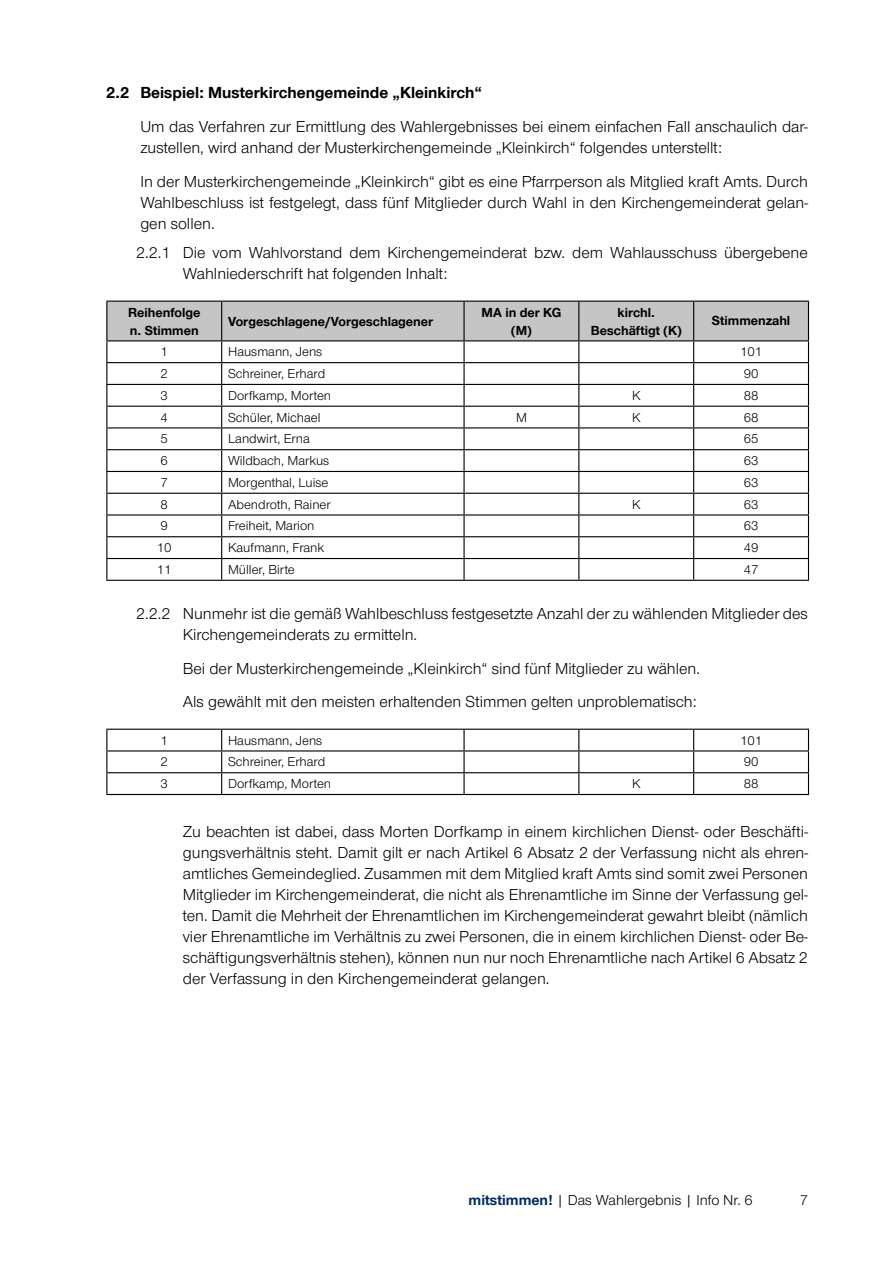
<style>
.page{position:relative;width:893px;height:1263px;background:#fff}
.page>*{position:absolute;margin:0;border:0;box-sizing:border-box;transform-origin:0 0}
.t1{font:16.5px/21px "Nordelbica";color:#000}
.t2{font:700 16.5px "Nordelbica";color:#000}
.t3{font:15px "Nordelbica";color:#000}
.t4{font:13.5px "Nordelbica";color:#000}
.t5{font:700 13.5px/18px "Nordelbica";color:#000;text-align:center}
.s1{font-weight:700;color:#002b5a}
</style>
<div class="page">
<hr style="left:106px;top:580px;width:116px;height:1px;background:#000">
<hr style="left:222px;top:580px;width:242px;height:1px;background:#000">
<hr style="left:464px;top:580px;width:115px;height:1px;background:#000">
<hr style="left:579px;top:580px;width:115px;height:1px;background:#000">
<hr style="left:694px;top:580px;width:115px;height:1px;background:#000">
<svg style="left:106px;top:302px;width:703px;height:278px"></svg>
<hr style="left:579px;top:384px;width:115px;height:1px;background:#000">
<hr style="left:106px;top:301px;width:116px;height:1px;background:#000">
<hr style="left:106px;top:302px;width:1px;height:38px;background:#000">
<hr style="left:222px;top:301px;width:242px;height:1px;background:#000">
<hr style="left:464px;top:301px;width:115px;height:1px;background:#000">
<hr style="left:579px;top:301px;width:115px;height:1px;background:#000">
<hr style="left:694px;top:301px;width:115px;height:1px;background:#000">
<hr style="left:808px;top:302px;width:1px;height:38px;background:#000">
<hr style="left:106px;top:340px;width:116px;height:1px;background:#000">
<hr style="left:222px;top:340px;width:242px;height:1px;background:#000">
<hr style="left:464px;top:340px;width:115px;height:1px;background:#000">
<hr style="left:579px;top:340px;width:115px;height:1px;background:#000">
<hr style="left:694px;top:340px;width:115px;height:1px;background:#000">
<svg style="left:107px;top:730px;width:701px;height:64px"></svg>
<hr style="left:106px;top:729px;width:116px;height:1px;background:#000">
<hr style="left:222px;top:729px;width:242px;height:1px;background:#000">
<hr style="left:464px;top:729px;width:115px;height:1px;background:#000">
<hr style="left:463px;top:730px;width:2px;height:20px;background:#000">
<hr style="left:579px;top:729px;width:115px;height:1px;background:#000">
<hr style="left:694px;top:729px;width:115px;height:1px;background:#000">
<hr style="left:106px;top:750px;width:116px;height:1px;background:#000">
<hr style="left:222px;top:750px;width:242px;height:1px;background:#000">
<hr style="left:464px;top:750px;width:115px;height:1px;background:#000">
<hr style="left:463px;top:751px;width:2px;height:21px;background:#000">
<hr style="left:579px;top:750px;width:115px;height:1px;background:#000">
<hr style="left:694px;top:750px;width:115px;height:1px;background:#000">
<hr style="left:106px;top:772px;width:116px;height:1px;background:#000">
<hr style="left:222px;top:772px;width:242px;height:1px;background:#000">
<svg style="left:221px;top:730px;width:1px;height:64px"></svg>
<hr style="left:464px;top:772px;width:115px;height:1px;background:#000">
<hr style="left:463px;top:773px;width:2px;height:21px;background:#000">
<hr style="left:579px;top:772px;width:115px;height:1px;background:#000">
<svg style="left:578px;top:730px;width:1px;height:64px"></svg>
<hr style="left:694px;top:772px;width:115px;height:1px;background:#000">
<svg style="left:693px;top:730px;width:1px;height:64px"></svg>
<svg style="left:106px;top:730px;width:1px;height:64px"></svg>
<svg style="left:808px;top:730px;width:1px;height:64px"></svg>
<hr style="left:106px;top:794px;width:116px;height:1px;background:#000">
<hr style="left:222px;top:794px;width:242px;height:1px;background:#000">
<hr style="left:464px;top:794px;width:115px;height:1px;background:#000">
<hr style="left:579px;top:794px;width:115px;height:1px;background:#000">
<hr style="left:694px;top:794px;width:115px;height:1px;background:#000">
<p class="t2" style="left:106px;top:83px;width:377px">2.2 Beispiel: Musterkirchengemeinde „Kleinkirch“</p>
<p class="t1" style="left:140px;top:116px;width:669px">Um das Verfahren zur Ermittlung des Wahlergebnisses bei einem einfachen Fall anschaulich dar&shy;zustellen, wird anhand der Musterkirchengemeinde „Kleinkirch“ folgendes unterstellt:</p>
<p class="t1" style="left:140px;top:171px;width:669px;text-align:justify">In der Musterkirchengemeinde „Kleinkirch“ gibt es eine Pfarrperson als Mitglied kraft Amts. Durch Wahlbeschluss ist festgelegt, dass fünf Mitglieder durch Wahl in den Kirchengemeinderat gelan&shy;gen sollen.</p>
<p class="t1" style="left:183px;top:242px;width:627px;text-indent:-47px">2.2.1 Die vom Wahlvorstand dem Kirchengemeinderat bzw. dem Wahlausschuss übergebene<br>Wahlniederschrift hat folgenden Inhalt:</p>
<p class="t5" style="left:128px;top:303px;width:74px;text-align:left">Reihenfolge n. Stimmen</p>
<p class="t5" style="left:228px;top:312px;width:206px">Vorgeschlagene/Vorgeschlagener</p>
<p class="t5" style="left:482px;top:303px;width:81px">MA in der KG (M)</p>
<p class="t5" style="left:591px;top:303px;width:92px">kirchl.<br>Beschäftigt (K)</p>
<p class="t5" style="left:712px;top:312px;width:80px">Stimmenzahl</p>
<p class="t4" style="left:161px;top:344px;width:9px">1</p>
<p class="t4" style="left:228px;top:344px;width:96px">Hausmann, Jens</p>
<p class="t4" style="left:740px;top:344px;width:24px">101</p>
<p class="t4" style="left:161px;top:366px;width:9px">2</p>
<p class="t4" style="left:228px;top:366px;width:99px">Schreiner, Erhard</p>
<p class="t4" style="left:744px;top:366px;width:16px">90</p>
<p class="t4" style="left:161px;top:388px;width:9px">3</p>
<p class="t4" style="left:228px;top:388px;width:105px">Dorfkamp, Morten</p>
<p class="t4" style="left:632px;top:388px;width:10px">K</p>
<p class="t4" style="left:744px;top:388px;width:16px">88</p>
<p class="t4" style="left:161px;top:409px;width:9px">4</p>
<p class="t4" style="left:228px;top:409px;width:94px">Schüler, Michael</p>
<p class="t4" style="left:516px;top:409px;width:12px">M</p>
<p class="t4" style="left:632px;top:409px;width:10px">K</p>
<p class="t4" style="left:744px;top:409px;width:16px">68</p>
<p class="t4" style="left:161px;top:431px;width:9px">5</p>
<p class="t4" style="left:228px;top:431px;width:83px">Landwirt, Erna</p>
<p class="t4" style="left:744px;top:431px;width:16px">65</p>
<p class="t4" style="left:161px;top:453px;width:9px">6</p>
<p class="t4" style="left:228px;top:453px;width:103px">Wildbach, Markus</p>
<p class="t4" style="left:744px;top:453px;width:16px">63</p>
<p class="t4" style="left:161px;top:475px;width:9px">7</p>
<p class="t4" style="left:228px;top:475px;width:102px">Morgenthal, Luise</p>
<p class="t4" style="left:744px;top:475px;width:16px">63</p>
<p class="t4" style="left:161px;top:496px;width:9px">8</p>
<p class="t4" style="left:228px;top:496px;width:104px">Abendroth, Rainer</p>
<p class="t4" style="left:632px;top:496px;width:10px">K</p>
<p class="t4" style="left:744px;top:496px;width:16px">63</p>
<p class="t4" style="left:161px;top:518px;width:9px">9</p>
<p class="t4" style="left:228px;top:518px;width:88px">Freiheit, Marion</p>
<p class="t4" style="left:744px;top:518px;width:16px">63</p>
<p class="t4" style="left:157px;top:540px;width:16px">10</p>
<p class="t4" style="left:228px;top:540px;width:98px">Kaufmann, Frank</p>
<p class="t4" style="left:744px;top:540px;width:16px">49</p>
<p class="t4" style="left:157px;top:562px;width:16px">11</p>
<p class="t4" style="left:228px;top:562px;width:68px">Müller, Birte</p>
<p class="t4" style="left:744px;top:562px;width:16px">47</p>
<p class="t1" style="left:183px;top:603px;width:627px;text-indent:-47px">2.2.2 Nunmehr ist die gemäß Wahlbeschluss festgesetzte Anzahl der zu wählenden Mitglieder des<br>Kirchengemeinderats zu ermitteln.</p>
<p class="t1" style="left:183px;top:651px;width:519px;line-height:33.8px">Bei der Musterkirchengemeinde „Kleinkirch“ sind fünf Mitglieder zu wählen.<br>Als gewählt mit den meisten erhaltenden Stimmen gelten unproblematisch:</p>
<p class="t4" style="left:161px;top:732px;width:9px">1</p>
<p class="t4" style="left:228px;top:732px;width:96px">Hausmann, Jens</p>
<p class="t4" style="left:740px;top:732px;width:24px">101</p>
<p class="t4" style="left:161px;top:754px;width:9px">2</p>
<p class="t4" style="left:228px;top:754px;width:99px">Schreiner, Erhard</p>
<p class="t4" style="left:744px;top:754px;width:16px">90</p>
<p class="t4" style="left:161px;top:776px;width:9px">3</p>
<p class="t4" style="left:228px;top:776px;width:105px">Dorfkamp, Morten</p>
<p class="t4" style="left:632px;top:776px;width:10px">K</p>
<p class="t4" style="left:744px;top:776px;width:16px">88</p>
<p class="t1" style="left:183px;top:821px;width:627px;text-align:justify">Zu beachten ist dabei, dass Morten Dorfkamp in einem kirchlichen Dienst- oder Beschäfti&shy;gungsverhältnis steht. Damit gilt er nach Artikel 6 Absatz 2 der Verfassung nicht als ehren&shy;amtliches Gemeindeglied. Zusammen mit dem Mitglied kraft Amts sind somit zwei Personen Mitglieder im Kirchengemeinderat, die nicht als Ehrenamtliche im Sinne der Verfassung gel&shy;ten. Damit die Mehrheit der Ehrenamtlichen im Kirchengemeinderat gewahrt bleibt (nämlich vier Ehrenamtliche im Verhältnis zu zwei Personen, die in einem kirchlichen Dienst- oder Be&shy;schäftigungsverhältnis stehen), können nun nur noch Ehrenamtliche nach Artikel 6 Absatz 2 der Verfassung in den Kirchengemeinderat gelangen.</p>
<p class="t3" style="left:469px;top:1192px;width:286px"><span class="s1">mitstimmen!</span> | Das Wahlergebnis | Info Nr. 6</p>
<p class="t3" style="left:800px;top:1191px;width:10px">7</p>
</div>
